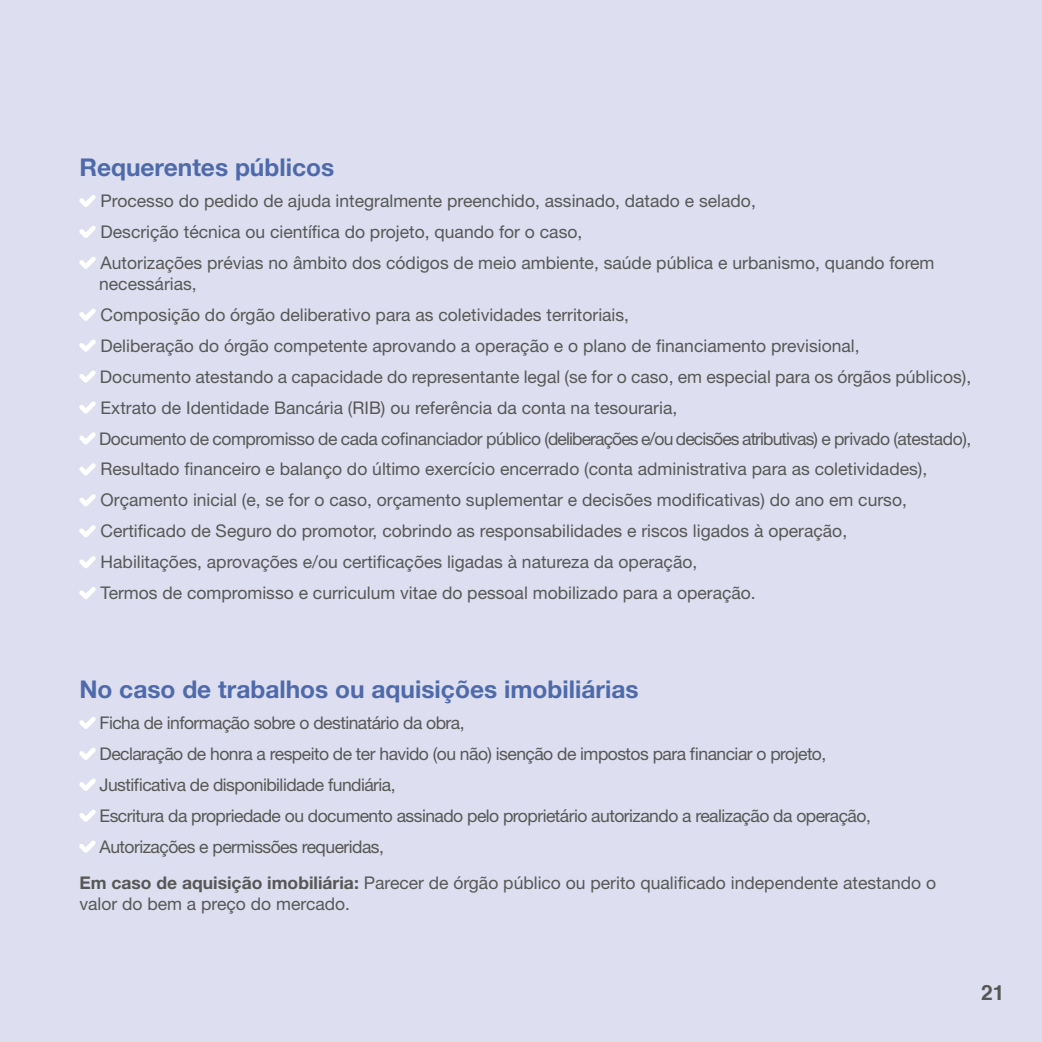
<style>
.page{position:relative;width:1042px;height:1042px;background:#dddff0}
.page>*{position:absolute;margin:0;border:0;box-sizing:border-box;transform-origin:0 0}
.t1{font:700 24.5px "Helvetica Neue";color:#4e6aab}
.t2{font:700 21px "Helvetica";color:#575756}
.t3{font:17.5px/31px "Helvetica Neue";color:#575756}
.t4{font:17.5px/31px "Helvetica Neue";letter-spacing:-.03em;color:#575756}
.s1{font-weight:700}
</style>
<div class="page">
<svg style="left:79px;top:195px;width:17px;height:12px"></svg>
<svg style="left:79px;top:226px;width:17px;height:12px"></svg>
<svg style="left:79px;top:257px;width:17px;height:12px"></svg>
<svg style="left:79px;top:309px;width:17px;height:12px"></svg>
<svg style="left:79px;top:339px;width:17px;height:13px"></svg>
<svg style="left:79px;top:370px;width:17px;height:13px"></svg>
<svg style="left:79px;top:401px;width:17px;height:13px"></svg>
<svg style="left:79px;top:432px;width:17px;height:12px"></svg>
<svg style="left:79px;top:463px;width:17px;height:12px"></svg>
<svg style="left:79px;top:494px;width:17px;height:12px"></svg>
<svg style="left:79px;top:525px;width:17px;height:12px"></svg>
<svg style="left:79px;top:556px;width:17px;height:12px"></svg>
<svg style="left:79px;top:587px;width:17px;height:12px"></svg>
<svg style="left:79px;top:717px;width:17px;height:12px"></svg>
<svg style="left:79px;top:748px;width:17px;height:12px"></svg>
<svg style="left:79px;top:779px;width:17px;height:12px"></svg>
<svg style="left:79px;top:810px;width:17px;height:12px"></svg>
<svg style="left:79px;top:840px;width:17px;height:13px"></svg>
<h1 class="t1" style="left:79px;top:152px;width:256px">Requerentes públicos</h1>
<p class="t3" style="left:101px;top:185px;width:835px">Processo do pedido de ajuda integralmente preenchido, assinado, datado e selado,<br>Descrição técnica ou científica do projeto, quando for o caso,<br>Autorizações prévias no âmbito dos códigos de meio ambiente, saúde pública e urbanismo, quando forem</p>
<p class="t3" style="left:99px;top:268px;width:874px">necessárias,<br>Composição do órgão deliberativo para as coletividades territoriais,<br>Deliberação do órgão competente aprovando a operação e o plano de financiamento previsional,<br>Documento atestando a capacidade do representante legal (se for o caso, em especial para os órgãos públicos), Extrato de Identidade Bancária (RIB) ou referência da conta na tesouraria,<br>Documento de compromisso de cada cofinanciador público (deliberações e/ou decisões atributivas) e privado (atestado), Resultado financeiro e balanço do último exercício encerrado (conta administrativa para as coletividades), Orçamento inicial (e, se for o caso, orçamento suplementar e decisões modificativas) do ano em curso, Certificado de Seguro do promotor, cobrindo as responsabilidades e riscos ligados à operação,<br>Habilitações, aprovações e/ou certificações ligadas à natureza da operação,<br>Termos de compromisso e curriculum vitae do pessoal mobilizado para a operação.</p>
<h1 class="t1" style="left:79px;top:674px;width:561px">No caso de trabalhos ou aquisições imobiliárias</h1>
<p class="t4" style="left:100px;top:707px;width:773px">Ficha de informação sobre o destinatário da obra,<br>Declaração de honra a respeito de ter havido (ou não) isenção de impostos para financiar o projeto, Justificativa de disponibilidade fundiária,<br>Escritura da propriedade ou documento assinado pelo proprietário autorizando a realização da operação, Autorizações e permissões requeridas,</p>
<p class="t3" style="left:79px;top:871px;width:858px;line-height:21px"><span class="s1">Em caso de aquisição imobiliária:</span> Parecer de órgão público ou perito qualificado independente atestando o valor do bem a preço do mercado.</p>
<p class="t2" style="left:981px;top:976px;width:25px">21</p>
</div>
